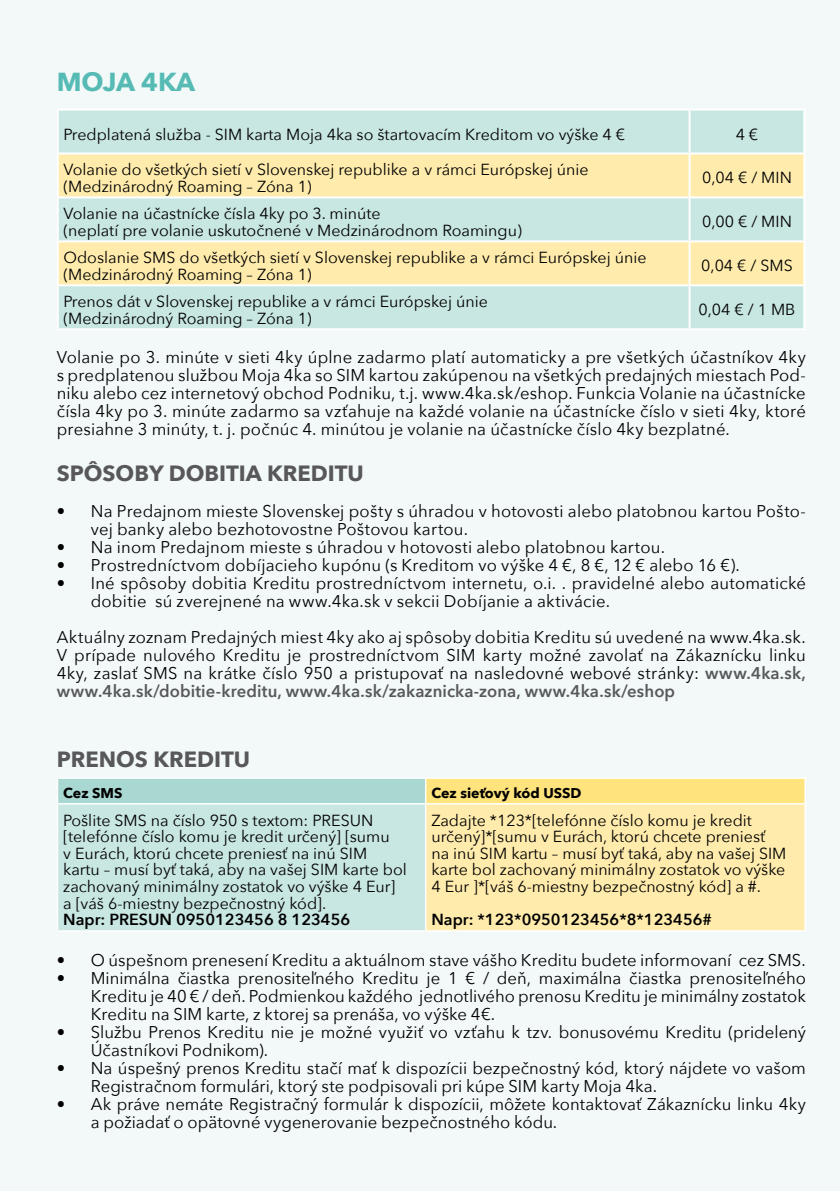
<style>
.page{position:relative;width:840px;height:1191px;background:#fff}
.page>*{position:absolute;margin:0;border:0;box-sizing:border-box;transform-origin:0 0}
.t1{font:700 26px "Avenir Next";letter-spacing:-.01em;color:#56bbb4}
.t2{font:700 22px "Avenir Next";color:#58585a}
.t3{font:17px/18px "Avenir Next";letter-spacing:.01em;color:#000}
.t4{font:16px/16.6px "Avenir Next";color:#000}
.t5{font:600 16px "Avenir Next";color:#000}
.t6{font:700 14.2px "Avenir Next";color:#000}
.s1{font-weight:600;color:#58585a}
</style>
<div class="page">
<div style="left:0;top:0;width:839px;height:1191px;background:#f2f9f8"></div>
<div style="left:59px;top:111px;width:743px;height:217px;background:#c8e6e2"></div>
<svg style="left:59px;top:154px;width:743px;height:130px;background:#eceabf"></svg>
<hr style="left:57px;top:109px;width:632px;height:2px;background:#fff">
<hr style="left:57px;top:110px;width:2px;height:42px;background:#fff">
<hr style="left:689px;top:109px;width:115px;height:2px;background:#fff">
<hr style="left:688px;top:110px;width:2px;height:42px;background:#fff">
<hr style="left:802px;top:110px;width:2px;height:42px;background:#fff">
<hr style="left:57px;top:152px;width:632px;height:2px;background:#fff">
<hr style="left:57px;top:154px;width:2px;height:42px;background:#fff">
<hr style="left:689px;top:152px;width:115px;height:2px;background:#fff">
<hr style="left:688px;top:154px;width:2px;height:42px;background:#fff">
<hr style="left:802px;top:154px;width:2px;height:42px;background:#fff">
<hr style="left:57px;top:196px;width:632px;height:2px;background:#fff">
<hr style="left:57px;top:198px;width:2px;height:42px;background:#fff">
<hr style="left:689px;top:196px;width:115px;height:2px;background:#fff">
<hr style="left:688px;top:198px;width:2px;height:42px;background:#fff">
<hr style="left:802px;top:198px;width:2px;height:42px;background:#fff">
<hr style="left:57px;top:240px;width:632px;height:2px;background:#fff">
<hr style="left:57px;top:242px;width:2px;height:42px;background:#fff">
<hr style="left:689px;top:240px;width:115px;height:2px;background:#fff">
<hr style="left:688px;top:242px;width:2px;height:42px;background:#fff">
<hr style="left:802px;top:242px;width:2px;height:42px;background:#fff">
<hr style="left:57px;top:284px;width:632px;height:2px;background:#fff">
<hr style="left:57px;top:286px;width:2px;height:42px;background:#fff">
<hr style="left:689px;top:284px;width:115px;height:2px;background:#fff">
<hr style="left:688px;top:286px;width:2px;height:42px;background:#fff">
<hr style="left:802px;top:286px;width:2px;height:42px;background:#fff">
<hr style="left:57px;top:328px;width:632px;height:2px;background:#fff">
<hr style="left:689px;top:328px;width:115px;height:2px;background:#fff">
<div style="left:57px;top:778px;width:368px;height:26px;background:#a9d8d3"></div>
<div style="left:425px;top:778px;width:379px;height:26px;background:#ffe37d"></div>
<div style="left:57px;top:804px;width:368px;height:127px;background:#c8e6e2"></div>
<div style="left:425px;top:804px;width:379px;height:127px;background:#ffecad"></div>
<hr style="left:424px;top:779px;width:2px;height:24px;background:#fff">
<hr style="left:57px;top:803px;width:368px;height:1px;background:#fff">
<hr style="left:425px;top:803px;width:380px;height:1px;background:#fff">
<hr style="left:424px;top:804px;width:2px;height:126px;background:#fff">
<hr style="left:57px;top:930px;width:368px;height:1px;background:#fff">
<hr style="left:425px;top:930px;width:380px;height:1px;background:#fff">
<hr style="left:57px;top:777px;width:368px;height:2px;background:#fff">
<svg style="left:57px;top:779px;width:1px;height:24px"></svg>
<hr style="left:425px;top:777px;width:380px;height:2px;background:#fff">
<svg style="left:804px;top:779px;width:1px;height:24px"></svg>
<hr style="left:57px;top:804px;width:1px;height:126px;background:#fff">
<hr style="left:804px;top:804px;width:1px;height:126px;background:#fff">
<h1 class="t1" style="left:57px;top:59px;width:140px">MOJA 4KA</h1>
<p class="t4" style="left:63px;top:125px;width:563px">Predplatená služba - SIM karta Moja 4ka so štartovacím Kreditom vo výške 4 €</p>
<p class="t4" style="left:735px;top:125px;width:24px">4 €</p>
<p class="t4" style="left:63px;top:161px;width:526px">Volanie do všetkých sietí v Slovenskej republike a v rámci Európskej únie (Medzinárodný Roaming – Zóna 1)</p>
<p class="t4" style="left:701px;top:169px;width:91px">0,04 € / MIN</p>
<p class="t4" style="left:63px;top:204px;width:459px">Volanie na účastnícke čísla 4ky po 3. minúte<br>(neplatí pre volanie uskutočnené v Medzinárodnom Roamingu)</p>
<p class="t4" style="left:701px;top:213px;width:91px">0,00 € / MIN</p>
<p class="t4" style="left:63px;top:248px;width:584px">Odoslanie SMS do všetkých sietí v Slovenskej republike a v rámci Európskej únie (Medzinárodný Roaming – Zóna 1)</p>
<p class="t4" style="left:700px;top:257px;width:93px">0,04 € / SMS</p>
<p class="t4" style="left:63px;top:292px;width:425px">Prenos dát v Slovenskej republike a v rámci Európskej únie (Medzinárodný Roaming – Zóna 1)</p>
<p class="t4" style="left:698px;top:301px;width:98px">0,04 € / 1 MB</p>
<p class="t3" style="left:57px;top:347px;width:750px;text-align:justify">Volanie po 3. minúte v sieti 4ky úplne zadarmo platí automaticky a pre všetkých účastníkov 4ky s predplatenou službou Moja 4ka so SIM kartou zakúpenou na všetkých predajných miestach Pod&shy;niku alebo cez internetový obchod Podniku, t.j. www.4ka.sk/eshop. Funkcia Volanie na účastnícke čísla 4ky po 3. minúte zadarmo sa vzťahuje na každé volanie na účastnícke číslo v sieti 4ky, ktoré presiahne 3 minúty, t. j. počnúc 4. minútou je volanie na účastnícke číslo 4ky bezplatné.</p>
<p class="t2" style="left:57px;top:454px;width:308px">SPÔSOBY DOBITIA KREDITU</p>
<p class="t3" style="left:91px;top:501px;width:716px;text-indent:-34px">• Na Predajnom mieste Slovenskej pošty s úhradou v hotovosti alebo platobnou kartou Pošto&shy;vej banky alebo bezhotovostne Poštovou kartou.</p>
<p class="t3" style="left:57px;top:537px;width:609px">• Na inom Predajnom mieste s úhradou v hotovosti alebo platobnou kartou.</p>
<p class="t3" style="left:57px;top:555px;width:684px">• Prostredníctvom dobíjacieho kupónu (s Kreditom vo výške 4 €, 8 €, 12 € alebo 16 €).</p>
<p class="t3" style="left:91px;top:573px;width:716px;text-indent:-34px">• Iné spôsoby dobitia Kreditu prostredníctvom internetu, o.i. . pravidelné alebo automatické dobitie sú zverejnené na www.4ka.sk v sekcii Dobíjanie a aktivácie.</p>
<p class="t3" style="left:57px;top:627px;width:750px;text-align:justify">Aktuálny zoznam Predajných miest 4ky ako aj spôsoby dobitia Kreditu sú uvedené na www.4ka.sk.<br>V prípade nulového Kreditu je prostredníctvom SIM karty možné zavolať na Zákaznícku linku 4ky, zaslať SMS na krátke číslo 950 a pristupovať na nasledovné webové stránky: <span class="s1">www.4ka.sk, www.4ka.sk/dobitie-kreditu, www.4ka.sk/zakaznicka-zona, www.4ka.sk/eshop</span></p>
<p class="t2" style="left:57px;top:740px;width:195px">PRENOS KREDITU</p>
<p class="t6" style="left:63px;top:781px;width:61px">Cez SMS</p>
<p class="t6" style="left:431px;top:781px;width:152px">Cez sieťový kód USSD</p>
<p class="t4" style="left:63px;top:811px;width:345px">Pošlite SMS na číslo 950 s textom: PRESUN [telefónne číslo komu je kredit určený] [sumu<br>v Eurách, ktorú chcete preniesť na inú SIM kartu – musí byť taká, aby na vašej SIM karte bol zachovaný minimálny zostatok vo výške 4 Eur] a [váš 6-miestny bezpečnostný kód].</p>
<p class="t5" style="left:63px;top:906px;width:288px">Napr: PRESUN 0950123456 8 123456</p>
<p class="t4" style="left:431px;top:811px;width:356px">Zadajte *123*[telefónne číslo komu je kredit určený]*[sumu v Eurách, ktorú chcete preniesť na inú SIM kartu – musí byť taká, aby na vašej SIM karte bol zachovaný minimálny zostatok vo výške 4 Eur ]*[váš 6-miestny bezpečnostný kód] a #.</p>
<p class="t5" style="left:431px;top:906px;width:282px">Napr: *123*0950123456*8*123456#</p>
<p class="t3" style="left:57px;top:950px;width:750px">• O úspešnom prenesení Kreditu a aktuálnom stave vášho Kreditu budete informovaní cez SMS.</p>
<p class="t3" style="left:91px;top:968px;width:716px;text-align:justify;text-indent:-34px">• Minimálna čiastka prenositeľného Kreditu je 1 € / deň, maximálna čiastka prenositeľného Kreditu je 40 € / deň. Podmienkou každého jednotlivého prenosu Kreditu je minimálny zostatok Kreditu na SIM karte, z ktorej sa prenáša, vo výške 4€.</p>
<p class="t3" style="left:91px;top:1022px;width:716px;text-indent:-34px">• Službu Prenos Kreditu nie je možné využiť vo vzťahu k tzv. bonusovému Kreditu (pridelený<br>Účastníkovi Podnikom).</p>
<p class="t3" style="left:91px;top:1058px;width:716px;text-indent:-34px">• Na úspešný prenos Kreditu stačí mať k dispozícii bezpečnostný kód, ktorý nájdete vo vašom<br>Registračnom formulári, ktorý ste podpisovali pri kúpe SIM karty Moja 4ka.</p>
<p class="t3" style="left:91px;top:1094px;width:716px;text-indent:-34px">• Ak práve nemáte Registračný formulár k dispozícii, môžete kontaktovať Zákaznícku linku 4ky a požiadať o opätovné vygenerovanie bezpečnostného kódu.</p>
</div>
